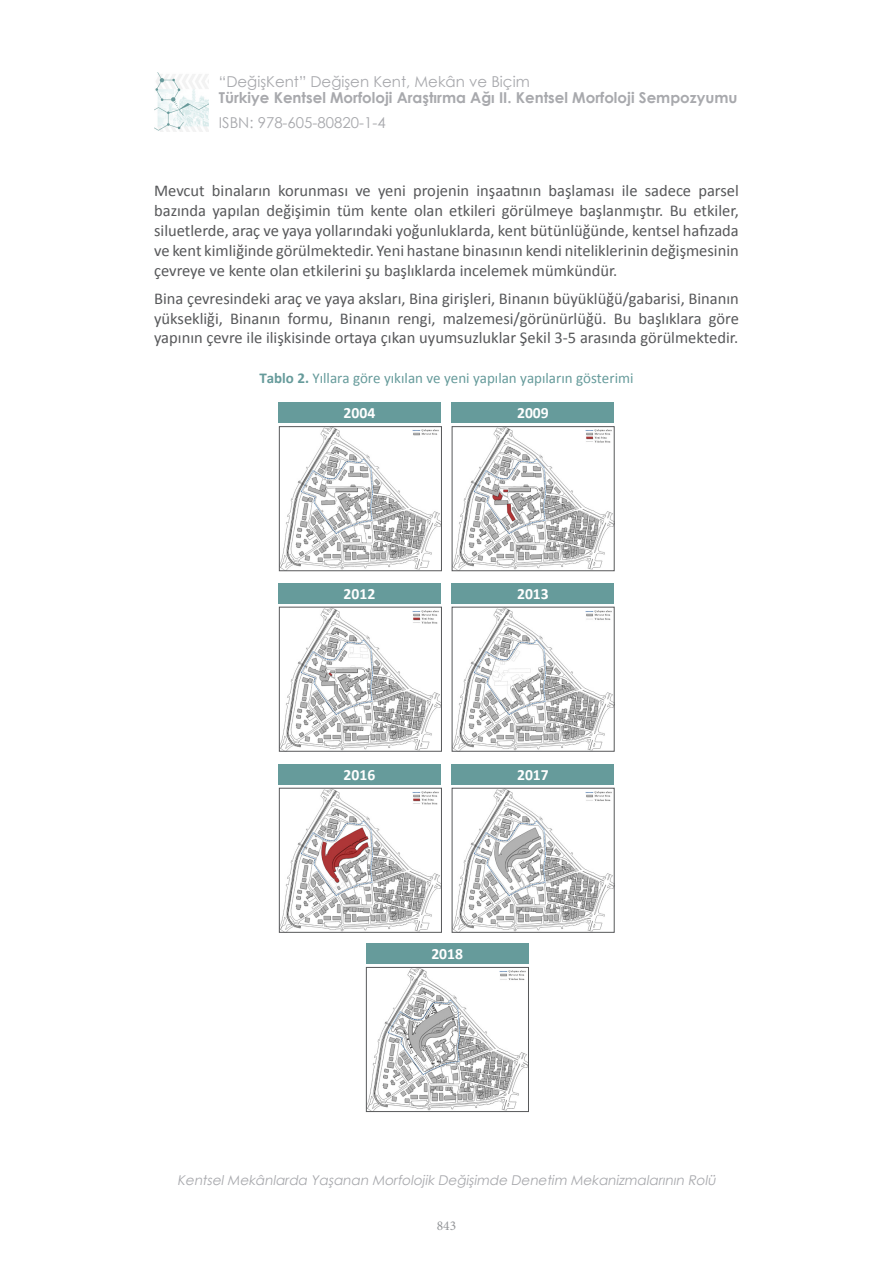
<style>
.page{position:relative;width:893px;height:1263px;background:#fff}
.page>*{position:absolute;margin:0;border:0;box-sizing:border-box;transform-origin:0 0}
.t1{font:16.5px/19.8px "Calibri";color:#57585a;text-align:justify}
.t2{font:700 15.6px "Calibri";color:#fff}
.t3{font:700 15px "Century Gothic";color:#a8a9ad}
.t4{font:15px "Century Gothic";color:#a8a9ad}
.t5{font:15px "Calibri";color:#669b9b}
.t6{font:italic 13.5px "Century Gothic";color:#a8a9ad}
.t7{font:13.5px "Minion Pro";color:#939598}
.s1{font-weight:700}
</style>
<div class="page">
<img style="left:154px;top:72px;width:54px;height:59px">
<img style="left:281px;top:428px;width:159px;height:141px">
<div style="left:279px;top:426px;width:163px;height:145px;border:1px solid #57585a"></div>
<img style="left:281px;top:609px;width:159px;height:141px">
<div style="left:279px;top:607px;width:163px;height:145px;border:1px solid #57585a"></div>
<img style="left:281px;top:790px;width:159px;height:141px">
<div style="left:279px;top:788px;width:163px;height:145px;border:1px solid #57585a"></div>
<img style="left:454px;top:428px;width:159px;height:141px">
<div style="left:452px;top:426px;width:163px;height:145px;border:1px solid #57585a"></div>
<img style="left:454px;top:609px;width:159px;height:141px">
<div style="left:452px;top:607px;width:163px;height:145px;border:1px solid #57585a"></div>
<img style="left:454px;top:790px;width:159px;height:141px">
<div style="left:452px;top:788px;width:163px;height:145px;border:1px solid #57585a"></div>
<img style="left:368px;top:969px;width:159px;height:141px">
<div style="left:366px;top:967px;width:163px;height:145px;border:1px solid #57585a"></div>
<div style="left:278px;top:402px;width:163px;height:21px;background:#669b9b"></div>
<div style="left:278px;top:583px;width:163px;height:20px;background:#669b9b"></div>
<div style="left:278px;top:764px;width:163px;height:20px;background:#669b9b"></div>
<div style="left:452px;top:402px;width:162px;height:21px;background:#669b9b"></div>
<div style="left:452px;top:583px;width:162px;height:20px;background:#669b9b"></div>
<div style="left:452px;top:764px;width:162px;height:20px;background:#669b9b"></div>
<div style="left:366px;top:943px;width:162px;height:21px;background:#669b9b"></div>
<p class="t4" style="left:219px;top:72px;width:312px">“DeğişKent” Değişen Kent, Mekân ve Biçim</p>
<p class="t3" style="left:219px;top:92px;width:520px">Türkiye Kentsel Morfoloji Araştırma Ağı II. Kentsel Morfoloji Sempozyumu</p>
<p class="t4" style="left:219px;top:113px;width:168px">ISBN: 978-605-80820-1-4</p>
<p class="t1" style="left:154px;top:182px;width:586px">Mevcut binaların korunması ve yeni projenin inşaatının başlaması ile sadece parsel bazında yapılan değişimin tüm kente olan etkileri görülmeye başlanmıştır. Bu etkiler, siluetlerde, araç ve yaya yollarındaki yoğunluklarda, kent bütünlüğünde, kentsel hafızada ve kent kimliğinde görülmektedir. Yeni hastane binasının kendi niteliklerinin değişmesinin çevreye ve kente olan etkilerini şu başlıklarda incelemek mümkündür.</p>
<p class="t1" style="left:154px;top:290px;width:586px">Bina çevresindeki araç ve yaya aksları, Bina girişleri, Binanın büyüklüğü/gabarisi, Binanın yüksekliği, Binanın formu, Binanın rengi, malzemesi/görünürlüğü. Bu başlıklara göre yapının çevre ile ilişkisinde ortaya çıkan uyumsuzluklar Şekil 3-5 arasında görülmektedir.</p>
<p class="t5" style="left:259px;top:371px;width:376px"><span class="s1">Tablo 2.</span> Yıllara göre yıkılan ve yeni yapılan yapıların gösterimi</p>
<p class="t2" style="left:344px;top:404px;width:33px">2004</p>
<p class="t2" style="left:517px;top:404px;width:33px">2009</p>
<p class="t2" style="left:344px;top:584px;width:33px">2012</p>
<p class="t2" style="left:517px;top:584px;width:33px">2013</p>
<p class="t2" style="left:344px;top:765px;width:33px">2016</p>
<p class="t2" style="left:517px;top:765px;width:33px">2017</p>
<p class="t2" style="left:431px;top:944px;width:33px">2018</p>
<p class="t6" style="left:177px;top:1172px;width:542px">Kentsel Mekânlarda Yaşanan Morfolojik Değişimde Denetim Mekanizmalarının Rolü</p>
<p class="t7" style="left:437px;top:1216px;width:21px">843</p>
</div>
